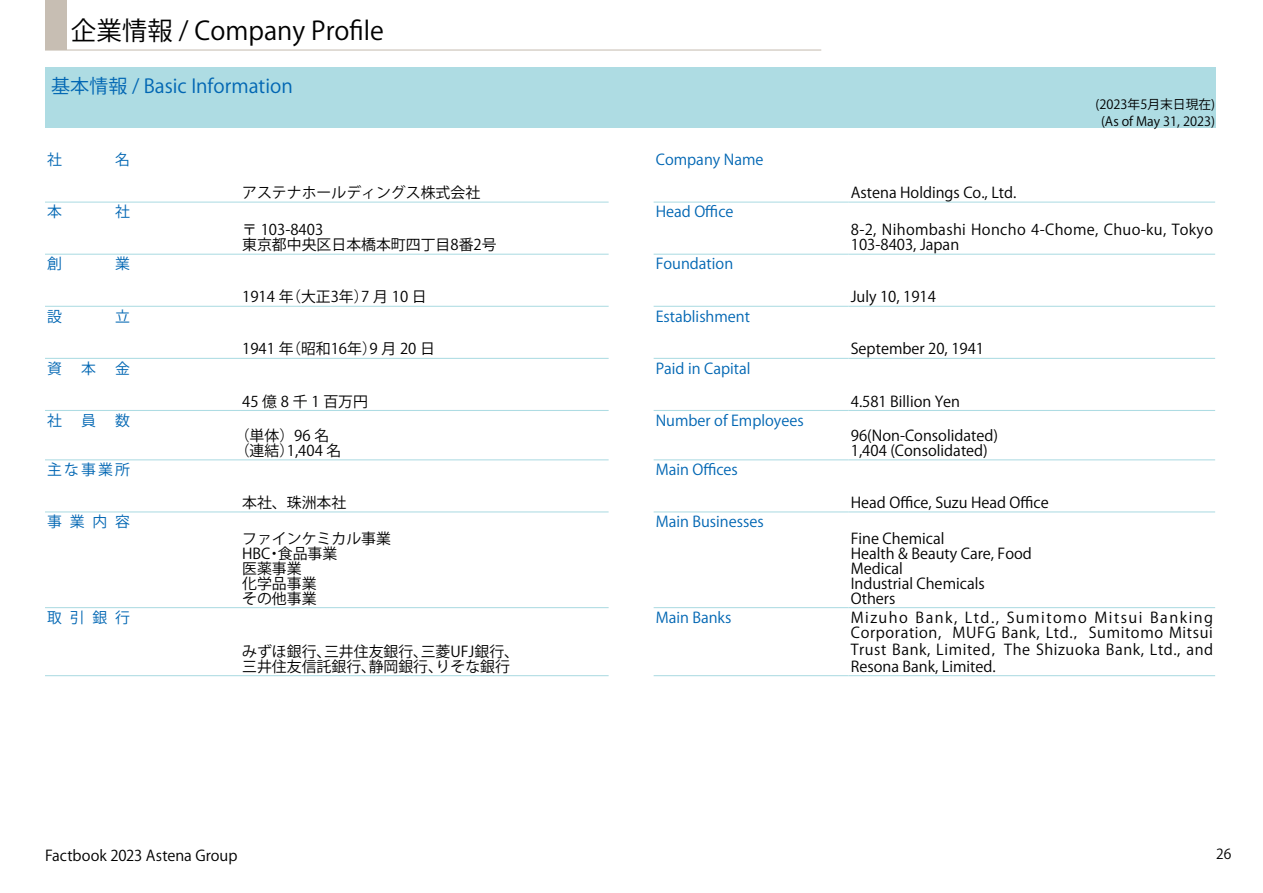
<style>
.page{position:relative;width:1263px;height:893px;background:#fff}
.page>*{position:absolute;margin:0;border:0;box-sizing:border-box;transform-origin:0 0}
.t1{font:25.5px "Koz Go Pr 6 N";color:#000}
.t2{font:19.2px "Koz Go Pr 6 N";color:#0166b3}
.t3{font:14.85px "Koz Go Pr 6 N";color:#000}
.t4{font:14.85px "Koz Go Pr 6 N";color:#0166b3}
.t5{font:14.85px/17px "Koz Go Pr 6 N";letter-spacing:.04em;color:#000}
.t6{font:14.85px/14.9px "Koz Go Pr 6 N";letter-spacing:.025em;color:#000}
.t7{font:14.85px "Koz Go Pr 6 N";letter-spacing:.1em;color:#000}
.t8{font:13.8px "Koz Go Pr 6 N";color:#000}
.t9{font:12.75px "Koz Go Pr 6 N";color:#000}
</style>
<div class="page">
<div style="left:45px;top:0;width:21px;height:50px;background:#c7beb3"></div>
<hr style="left:45px;top:50px;width:776px;height:1px;background:#c7beb3">
<div style="left:45px;top:68px;width:1170px;height:60px;background:#aedce3"></div>
<hr style="left:45px;top:202px;width:195px;height:1px;background:#aedce3">
<hr style="left:240px;top:202px;width:369px;height:1px;background:#aedce3">
<hr style="left:45px;top:254px;width:195px;height:1px;background:#aedce3">
<hr style="left:240px;top:254px;width:369px;height:1px;background:#aedce3">
<hr style="left:45px;top:306px;width:195px;height:1px;background:#aedce3">
<hr style="left:240px;top:306px;width:369px;height:1px;background:#aedce3">
<hr style="left:45px;top:358px;width:195px;height:1px;background:#aedce3">
<hr style="left:240px;top:358px;width:369px;height:1px;background:#aedce3">
<hr style="left:45px;top:410px;width:195px;height:1px;background:#aedce3">
<hr style="left:240px;top:410px;width:369px;height:1px;background:#aedce3">
<hr style="left:45px;top:459px;width:195px;height:1px;background:#aedce3">
<hr style="left:240px;top:459px;width:369px;height:1px;background:#aedce3">
<hr style="left:45px;top:511px;width:195px;height:1px;background:#aedce3">
<hr style="left:240px;top:511px;width:369px;height:1px;background:#aedce3">
<hr style="left:45px;top:607px;width:195px;height:1px;background:#aedce3">
<hr style="left:240px;top:607px;width:369px;height:1px;background:#aedce3">
<hr style="left:45px;top:675px;width:195px;height:1px;background:#aedce3">
<hr style="left:240px;top:675px;width:369px;height:1px;background:#aedce3">
<hr style="left:654px;top:202px;width:195px;height:1px;background:#aedce3">
<hr style="left:849px;top:202px;width:366px;height:1px;background:#aedce3">
<hr style="left:654px;top:254px;width:195px;height:1px;background:#aedce3">
<hr style="left:849px;top:254px;width:366px;height:1px;background:#aedce3">
<hr style="left:654px;top:306px;width:195px;height:1px;background:#aedce3">
<hr style="left:849px;top:306px;width:366px;height:1px;background:#aedce3">
<hr style="left:654px;top:358px;width:195px;height:1px;background:#aedce3">
<hr style="left:849px;top:358px;width:366px;height:1px;background:#aedce3">
<hr style="left:654px;top:410px;width:195px;height:1px;background:#aedce3">
<hr style="left:849px;top:410px;width:366px;height:1px;background:#aedce3">
<hr style="left:654px;top:459px;width:195px;height:1px;background:#aedce3">
<hr style="left:849px;top:459px;width:366px;height:1px;background:#aedce3">
<hr style="left:654px;top:511px;width:195px;height:1px;background:#aedce3">
<hr style="left:849px;top:511px;width:366px;height:1px;background:#aedce3">
<hr style="left:654px;top:607px;width:195px;height:1px;background:#aedce3">
<hr style="left:849px;top:607px;width:366px;height:1px;background:#aedce3">
<hr style="left:654px;top:675px;width:195px;height:1px;background:#aedce3">
<hr style="left:849px;top:675px;width:366px;height:1px;background:#aedce3">
<h1 class="t1" style="left:71px;top:17px;width:315px">企業情報 / Company Profile</h1>
<p class="t2" style="left:51px;top:75px;width:243px">基本情報 / Basic Information</p>
<p class="t4" style="left:47px;top:151px;width:16px">社</p>
<p class="t4" style="left:115px;top:151px;width:16px">名</p>
<p class="t4" style="left:47px;top:203px;width:16px">本</p>
<p class="t4" style="left:115px;top:203px;width:16px">社</p>
<p class="t4" style="left:47px;top:256px;width:16px">創</p>
<p class="t4" style="left:115px;top:256px;width:16px">業</p>
<p class="t4" style="left:47px;top:308px;width:16px">設</p>
<p class="t4" style="left:115px;top:308px;width:16px">立</p>
<p class="t4" style="left:47px;top:360px;width:16px">資</p>
<p class="t4" style="left:81px;top:360px;width:16px">本</p>
<p class="t4" style="left:115px;top:360px;width:16px">金</p>
<p class="t4" style="left:47px;top:412px;width:16px">社</p>
<p class="t4" style="left:81px;top:412px;width:16px">員</p>
<p class="t4" style="left:115px;top:412px;width:16px">数</p>
<p class="t4" style="left:47px;top:461px;width:84px">主な事業所</p>
<p class="t4" style="left:47px;top:513px;width:84px">事業内容</p>
<p class="t4" style="left:47px;top:609px;width:84px">取引銀行</p>
<p class="t3" style="left:242px;top:184px;width:240px">アステナホールディングス株式会社</p>
<p class="t3" style="left:242px;top:222px;width:83px">〒 103-8403</p>
<p class="t3" style="left:242px;top:236px;width:256px">東京都中央区日本橋本町四丁目番8 号2</p>
<p class="t3" style="left:242px;top:289px;width:186px">1914 （年大正年3 7）月 10 日</p>
<p class="t3" style="left:242px;top:341px;width:194px">1941 （年昭和16年 9）月 20 日</p>
<p class="t3" style="left:242px;top:393px;width:127px">45 億 8 千 1 百万円</p>
<p class="t3" style="left:235px;top:427px;width:96px">（単体）96 名</p>
<p class="t3" style="left:287px;top:442px;width:56px">1,404 名</p>
<p class="t3" style="left:235px;top:442px;width:61px">（連結）</p>
<p class="t3" style="left:242px;top:494px;width:106px">本社、珠洲本社</p>
<p class="t3" style="left:242px;top:530px;width:150px">ファインケミカル事業</p>
<p class="t3" style="left:278px;top:545px;width:61px">食品事業</p>
<p class="t3" style="left:242px;top:545px;width:30px">HBC</p>
<p class="t3" style="left:242px;top:560px;width:61px">医薬事業</p>
<p class="t3" style="left:242px;top:575px;width:76px">化学品事業</p>
<p class="t3" style="left:242px;top:590px;width:76px">その他事業</p>
<p class="t3" style="left:267px;top:545px;width:16px">・</p>
<p class="t3" style="left:242px;top:643px;width:91px">みずほ銀行、</p>
<p class="t3" style="left:324px;top:643px;width:106px">三井住友銀行、</p>
<p class="t3" style="left:421px;top:643px;width:100px">三菱UFJ銀行、</p>
<p class="t3" style="left:242px;top:658px;width:135px">三井住友信託銀行、</p>
<p class="t3" style="left:369px;top:658px;width:76px">静岡銀行、</p>
<p class="t3" style="left:436px;top:658px;width:76px">りそな銀行</p>
<p class="t3" style="left:45px;top:847px;width:194px">Factbook 2023 Astena Group</p>
<p class="t4" style="left:656px;top:151px;width:109px">Company Name</p>
<p class="t4" style="left:656px;top:203px;width:79px">Head Office</p>
<p class="t4" style="left:656px;top:256px;width:79px">Foundation</p>
<p class="t4" style="left:656px;top:308px;width:96px">Establishment</p>
<p class="t4" style="left:656px;top:360px;width:96px">Paid in Capital</p>
<p class="t4" style="left:656px;top:412px;width:149px">Number of Employees</p>
<p class="t4" style="left:656px;top:461px;width:84px">Main Offices</p>
<p class="t4" style="left:656px;top:513px;width:109px">Main Businesses</p>
<p class="t4" style="left:656px;top:609px;width:77px">Main Banks</p>
<p class="t3" style="left:851px;top:184px;width:167px">Astena Holdings Co., Ltd.</p>
<p class="t9" style="left:1095px;top:97px;width:121px">(2023年5月末日現在(</p>
<p class="t9" style="left:1101px;top:114px;width:116px">(As of May 31, 2023(</p>
<p class="t6" style="left:851px;top:223px;width:364px">8-2, Nihombashi Honcho 4-Chome, Chuo-ku, Tokyo<br>103-8403, Japan</p>
<p class="t3" style="left:851px;top:289px;width:87px">July 10, 1914</p>
<p class="t3" style="left:851px;top:341px;width:135px">September 20, 1941</p>
<p class="t3" style="left:851px;top:393px;width:111px">4.581 Billion Yen</p>
<p class="t3" style="left:851px;top:427px;width:149px">96(Non-Consolidated(</p>
<p class="t3" style="left:851px;top:442px;width:139px">1,404 (Consolidated(</p>
<p class="t3" style="left:851px;top:494px;width:200px">Head Office, Suzu Head Office</p>
<p class="t3" style="left:851px;top:530px;width:95px">Fine Chemical</p>
<p class="t3" style="left:851px;top:545px;width:183px">Health &amp; Beauty Care, Food</p>
<p class="t3" style="left:851px;top:560px;width:54px">Medical</p>
<p class="t3" style="left:851px;top:575px;width:135px">Industrial Chemicals</p>
<p class="t3" style="left:851px;top:590px;width:46px">Others</p>
<p class="t3" style="left:851px;top:609px;width:59px">Mizuho</p>
<p class="t3" style="left:915px;top:609px;width:43px">Bank,</p>
<p class="t3" style="left:965px;top:609px;width:36px">Ltd.,</p>
<p class="t7" style="left:1150px;top:609px;width:64px">Banking</p>
<p class="t7" style="left:1007px;top:609px;width:82px">Sumitomo</p>
<p class="t3" style="left:1094px;top:609px;width:50px">Mitsui</p>
<p class="t5" style="left:952px;top:624px;width:262px">MUFG Bank, Ltd.，Sumitomo Mitsui</p>
<p class="t5" style="left:851px;top:624px;width:364px">Corporation,<br>Trust Bank, Limited，The Shizuoka Bank, Ltd., and<br>Resona Bank, Limited.</p>
<p class="t8" style="left:1216px;top:846px;width:17px">26</p>
</div>
